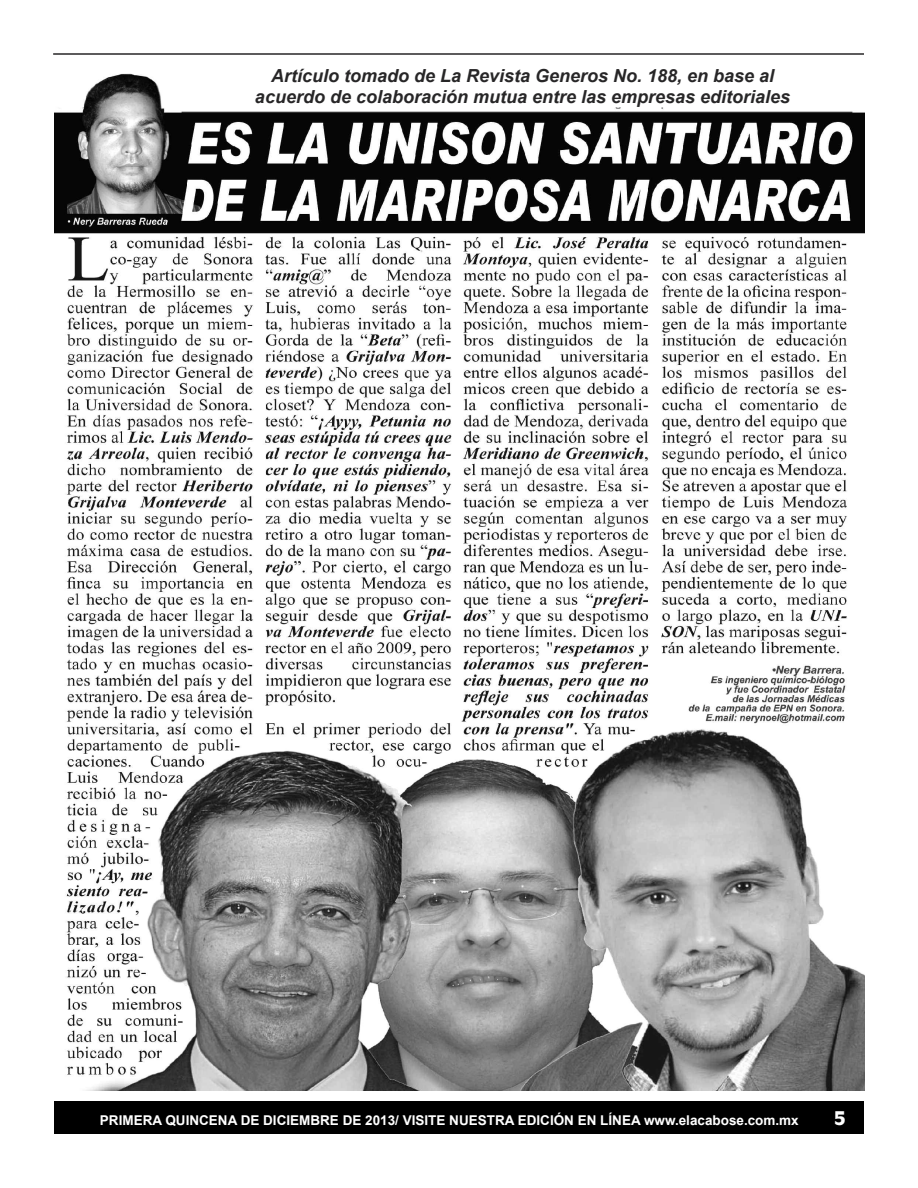
<style>
.page{position:relative;width:918px;height:1188px;background:#fff}
.page>*{position:absolute;margin:0;border:0;box-sizing:border-box;transform-origin:0 0}
.t1{font:italic 700 18px/21.6px "Arial";color:#272627;text-align:center}
.t2{font:700 18px "Antique Olive";color:#fff}
.t3{font:700 13.5px "Arial";color:#fff}
</style>
<div class="page">
<div style="left:54px;top:1102px;width:810px;height:32px;background:#000"></div>
<hr style="left:53px;top:53px;width:811px;height:2px;background:#272627">
<img style="left:54px;top:73px;width:810px;height:1018px">
<p class="t1" style="left:255px;top:65px;width:537px">Artículo tomado de La Revista Generos No. 188, en base al acuerdo de colaboración mutua entre las empresas editoriales</p>
<p class="t3" style="left:100px;top:1112px;width:700px">PRIMERA QUINCENA DE DICIEMBRE DE 2013/ VISITE NUESTRA EDICIÓN EN LÍNEA www.elacabose.com.mx</p>
<p class="t2" style="left:834px;top:1106px;width:13px">5</p>
</div>
